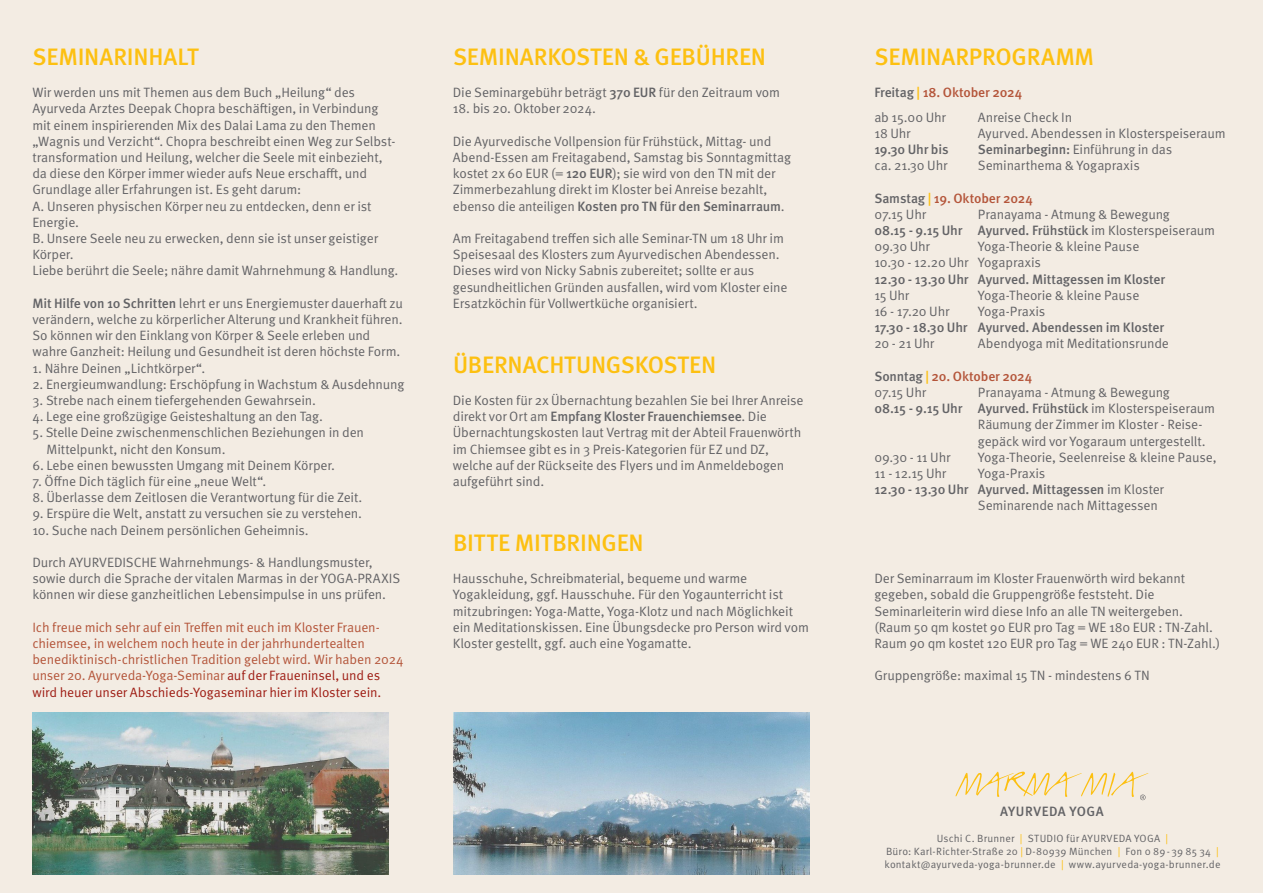
<style>
.page{position:relative;width:1263px;height:893px;background:#f3ece3}
.page>*{position:absolute;margin:0;border:0;box-sizing:border-box;transform-origin:0 0}
.t1{font:500 23.7px "Meta OT";letter-spacing:-.01em;color:#fdc011}
.t2{font:13.5px/16.2px "Meta OT Norm";letter-spacing:-.015em;color:#636366}
.t3{font:13.5px/16.2px "Meta OT Norm";letter-spacing:-.015em;color:#b4553a}
.t4{font:500 13.5px "Meta OT";letter-spacing:-.01em;color:#636366}
.t5{font:500 13.5px "Meta OT";letter-spacing:-.01em;color:#b4553a}
.t6{font:13.5px "Meta OT Norm";letter-spacing:.005em;color:#636366}
.t7{font:500 13.5px "Meta OT";letter-spacing:.035em;color:#636366}
.t8{font:10.5px "Meta OT Norm";letter-spacing:.02em;color:#636366}
.s1{font-family:"Meta OT";font-weight:500}
.s2{color:#9e1d14}
.s3{color:#636366}
.s4{color:#fdc011}
.s5{font-family:"Meta OT Norm";font-weight:400}
</style>
<div class="page">
<img style="left:32px;top:713px;width:357px;height:162px">
<img style="left:453px;top:713px;width:356px;height:162px">
<svg style="left:955px;top:772px;width:193px;height:28px"></svg>
<p class="t1" style="left:33px;top:42px;width:168px">SEMINARINHALT</p>
<p class="t2" style="left:32px;top:85px;width:365px">Wir werden uns mit Themen aus dem Buch „Heilung“ des Ayurveda Arztes Deepak Chopra beschäftigen, in Verbindung mit einem inspirierenden Mix des Dalai Lama zu den Themen „Wagnis und Verzicht“. Chopra beschreibt einen Weg zur Selbst&shy;transformation und Heilung, welcher die Seele mit einbezieht, da diese den Körper immer wieder aufs Neue erschafft, und Grundlage aller Erfahrungen ist. Es geht darum:</p>
<p class="t2" style="left:32px;top:198px;width:341px">A. Unseren physischen Körper neu zu entdecken, denn er ist<br>Energie.</p>
<p class="t2" style="left:32px;top:230px;width:347px">B. Unsere Seele neu zu erwecken, denn sie ist unser geistiger<br>Körper.</p>
<p class="t2" style="left:32px;top:263px;width:368px">Liebe berührt die Seele; nähre damit Wahrnehmung &amp; Handlung.</p>
<p class="t2" style="left:32px;top:295px;width:372px"><span class="s1">Mit Hilfe von 10 Schritten</span> lehrt er uns Energiemuster dauerhaft zu verändern, welche zu körperlicher Alterung und Krankheit führen.<br>So können wir den Einklang von Körper &amp; Seele erleben und wahre Ganzheit: Heilung und Gesundheit ist deren höchste Form.</p>
<p class="t2" style="left:32px;top:360px;width:174px">1. Nähre Deinen „Lichtkörper“.</p>
<p class="t2" style="left:32px;top:376px;width:373px">2. Energieumwandlung: Erschöpfung in Wachstum &amp; Ausdehnung</p>
<p class="t2" style="left:32px;top:392px;width:285px">3. Strebe nach einem tiefergehenden Gewahrsein.</p>
<p class="t2" style="left:32px;top:409px;width:292px">4. Lege eine großzügige Geisteshaltung an den Tag.</p>
<p class="t2" style="left:32px;top:425px;width:333px">5. Stelle Deine zwischenmenschlichen Beziehungen in den</p>
<p class="t2" style="left:47px;top:441px;width:180px">Mittelpunkt, nicht den Konsum.</p>
<p class="t2" style="left:32px;top:457px;width:304px">6. Lebe einen bewussten Umgang mit Deinem Körper.</p>
<p class="t2" style="left:32px;top:473px;width:235px">7. Öffne Dich täglich für eine „neue Welt“.</p>
<p class="t2" style="left:32px;top:490px;width:331px">8. Überlasse dem Zeitlosen die Verantwortung für die Zeit.</p>
<p class="t2" style="left:32px;top:506px;width:331px">9. Erspüre die Welt, anstatt zu versuchen sie zu verstehen.</p>
<p class="t2" style="left:32px;top:522px;width:278px">10. Suche nach Deinem persönlichen Geheimnis.</p>
<p class="t2" style="left:32px;top:554px;width:369px">Durch AYURVEDISCHE Wahrnehmungs- &amp; Handlungsmuster, sowie durch die Sprache der vitalen Marmas in der YOGA-PRAXIS können wir diese ganzheitlichen Lebensimpulse in uns prüfen.</p>
<p class="t3" style="left:32px;top:619px;width:373px">Ich freue mich sehr auf ein Treffen mit euch im Kloster Frauen&shy;chiemsee, in welchem noch heute in der jahrhundertealten benediktinisch-christlichen Tradition gelebt wird. Wir haben 2024 unser 20. Ayurveda-Yoga-Seminar <span class="s2">auf der Fraueninsel, und es wird heuer unser Abschieds-Yogaseminar hier im Kloster sein.</span></p>
<p class="t1" style="left:453px;top:42px;width:315px">SEMINARKOSTEN &amp; GEBÜHREN</p>
<p class="t2" style="left:453px;top:85px;width:329px">Die Seminargebühr beträgt <span class="s1">370 EUR</span> für den Zeitraum vom</p>
<p class="t2" style="left:453px;top:101px;width:145px">18. bis 20. Oktober 2024.</p>
<p class="t2" style="left:453px;top:133px;width:340px">Die Ayurvedische Vollpension für Frühstück, Mittag- und Abend-Essen am Freitagabend, Samstag bis Sonntagmittag kostet 2x 60 EUR (= <span class="s1">120 EUR</span>); sie wird von den TN mit der Zimmerbezahlung direkt im Kloster bei Anreise bezahlt, ebenso die anteiligen <span class="s1">Kosten pro TN für den Seminarraum</span>.</p>
<p class="t2" style="left:453px;top:230px;width:336px">Am Freitagabend treffen sich alle Seminar-TN um 18 Uhr im Speisesaal des Klosters zum Ayurvedischen Abendessen.<br>Dieses wird von Nicky Sabnis zubereitet; sollte er aus gesundheitlichen Gründen ausfallen, wird vom Kloster eine Ersatzköchin für Vollwertküche organisiert.</p>
<p class="t1" style="left:453px;top:350px;width:265px">ÜBERNACHTUNGSKOSTEN</p>
<p class="t2" style="left:453px;top:392px;width:352px">Die Kosten für 2x Übernachtung bezahlen Sie bei Ihrer Anreise direkt vor Ort am <span class="s1">Empfang Kloster Frauenchiemsee</span>. Die Übernachtungskosten laut Vertrag mit der Abteil Frauenwörth im Chiemsee gibt es in 3 Preis-Kategorien für EZ und DZ, welche auf der Rückseite des Flyers und im Anmeldebogen aufgeführt sind.</p>
<p class="t1" style="left:453px;top:528px;width:192px">BITTE MITBRINGEN</p>
<p class="t2" style="left:453px;top:571px;width:358px">Hausschuhe, Schreibmaterial, bequeme und warme Yogakleidung, ggf. Hausschuhe. Für den Yogaunterricht ist mitzubringen: Yoga-Matte, Yoga-Klotz und nach Möglichkeit ein Meditationskissen. Eine Übungsdecke pro Person wird vom Kloster gestellt, ggf. auch eine Yogamatte.</p>
<p class="t1" style="left:874px;top:42px;width:221px">SEMINARPROGRAMM</p>
<p class="t5" style="left:874px;top:84px;width:149px"><span class="s3">Freitag</span> <span class="s4">|</span> 18. Oktober 2024</p>
<p class="t2" style="left:874px;top:109px;width:73px">ab 15.00 Uhr</p>
<p class="t2" style="left:978px;top:109px;width:96px">Anreise Check In</p>
<p class="t2" style="left:874px;top:125px;width:38px">18 Uhr</p>
<p class="t2" style="left:978px;top:125px;width:249px">Ayurved. Abendessen in Klosterspeiseraum</p>
<p class="t4" style="left:874px;top:141px;width:76px">19.30 Uhr bis</p>
<p class="t2" style="left:978px;top:141px;width:196px"><span class="s1">Seminarbeginn:</span> Einführung in das</p>
<p class="t2" style="left:874px;top:157px;width:75px">ca. 21.30 Uhr</p>
<p class="t2" style="left:978px;top:157px;width:163px">Seminarthema &amp; Yogapraxis</p>
<p class="t5" style="left:874px;top:189px;width:160px"><span class="s3">Samstag</span> <span class="s4">|</span> 19. Oktober 2024</p>
<p class="t2" style="left:874px;top:206px;width:53px">07.15 Uhr</p>
<p class="t2" style="left:978px;top:206px;width:193px">Pranayama - Atmung &amp; Bewegung</p>
<p class="t4" style="left:874px;top:222px;width:342px">08.15 - 9.15 Uhr Ayurved. Frühstück <span class="s5">im Klosterspeiseraum</span></p>
<p class="t2" style="left:874px;top:238px;width:57px">09.30 Uhr</p>
<p class="t2" style="left:978px;top:238px;width:163px">Yoga-Theorie &amp; kleine Pause</p>
<p class="t2" style="left:874px;top:255px;width:168px">10.30 - 12.20 Uhr Yogapraxis</p>
<p class="t4" style="left:874px;top:270px;width:292px">12.30 - 13.30 Uhr Ayurved. Mittagessen im Kloster</p>
<p class="t2" style="left:874px;top:287px;width:36px">15 Uhr</p>
<p class="t2" style="left:978px;top:287px;width:163px">Yoga-Theorie &amp; kleine Pause</p>
<p class="t2" style="left:874px;top:303px;width:77px">16 - 17.20 Uhr</p>
<p class="t6" style="left:978px;top:303px;width:69px">Yoga-Praxis</p>
<p class="t4" style="left:874px;top:319px;width:291px">17.30 - 18.30 Uhr Ayurved. Abendessen im Kloster</p>
<p class="t2" style="left:874px;top:336px;width:61px">20 - 21 Uhr</p>
<p class="t2" style="left:978px;top:336px;width:192px">Abendyoga mit Meditationsrunde</p>
<p class="t5" style="left:874px;top:368px;width:159px"><span class="s3">Sonntag</span> <span class="s4">|</span> 20. Oktober 2024</p>
<p class="t2" style="left:874px;top:384px;width:53px">07.15 Uhr</p>
<p class="t2" style="left:978px;top:384px;width:193px">Pranayama - Atmung &amp; Bewegung</p>
<p class="t4" style="left:874px;top:400px;width:342px">08.15 - 9.15 Uhr Ayurved. Frühstück <span class="s5">im Klosterspeiseraum</span></p>
<p class="t2" style="left:978px;top:417px;width:226px">Räumung der Zimmer im Kloster - Reise-</p>
<p class="t2" style="left:978px;top:433px;width:229px">gepäck wird vor Yogaraum untergestellt.</p>
<p class="t2" style="left:874px;top:449px;width:78px">09.30 - 11 Uhr</p>
<p class="t2" style="left:978px;top:449px;width:240px">Yoga-Theorie, Seelenreise &amp; kleine Pause,</p>
<p class="t2" style="left:874px;top:465px;width:73px">11 - 12.15 Uhr</p>
<p class="t6" style="left:978px;top:465px;width:69px">Yoga-Praxis</p>
<p class="t4" style="left:874px;top:481px;width:291px">12.30 - 13.30 Uhr Ayurved. Mittagessen <span class="s5">im Kloster</span></p>
<p class="t2" style="left:978px;top:498px;width:182px">Seminarende nach Mittagessen</p>
<p class="t2" style="left:874px;top:571px;width:312px">Der Seminarraum im Kloster Frauenwörth wird bekannt gegeben, sobald die Gruppengröße feststeht. Die<br>Seminarleiterin wird diese Info an alle TN weitergeben.</p>
<p class="t2" style="left:874px;top:619px;width:347px">(Raum 50 qm kostet 90 EUR pro Tag = WE 180 EUR : TN-Zahl.<br>Raum 90 qm kostet 120 EUR pro Tag = WE 240 EUR : TN-Zahl.)</p>
<p class="t2" style="left:874px;top:668px;width:277px">Gruppengröße: maximal 15 TN - mindestens 6 TN</p>
<p class="t7" style="left:1000px;top:803px;width:105px">AYURVEDA YOGA</p>
<p class="t8" style="left:937px;top:832px;width:233px">Uschi C. Brunner <span class="s4">|</span> STUDIO für AYURVEDA YOGA <span class="s4">|</span></p>
<p class="t8" style="left:886px;top:845px;width:334px">Büro: Karl-Richter-Straße 20 <span class="s4">|</span> D-80939 München <span class="s4">|</span> Fon 0 89-39 85 34 <span class="s4">|</span></p>
<p class="t8" style="left:884px;top:858px;width:337px">kontakt@ayurveda-yoga-brunner.de <span class="s4">|</span> www.ayurveda-yoga-brunner.de</p>
</div>
